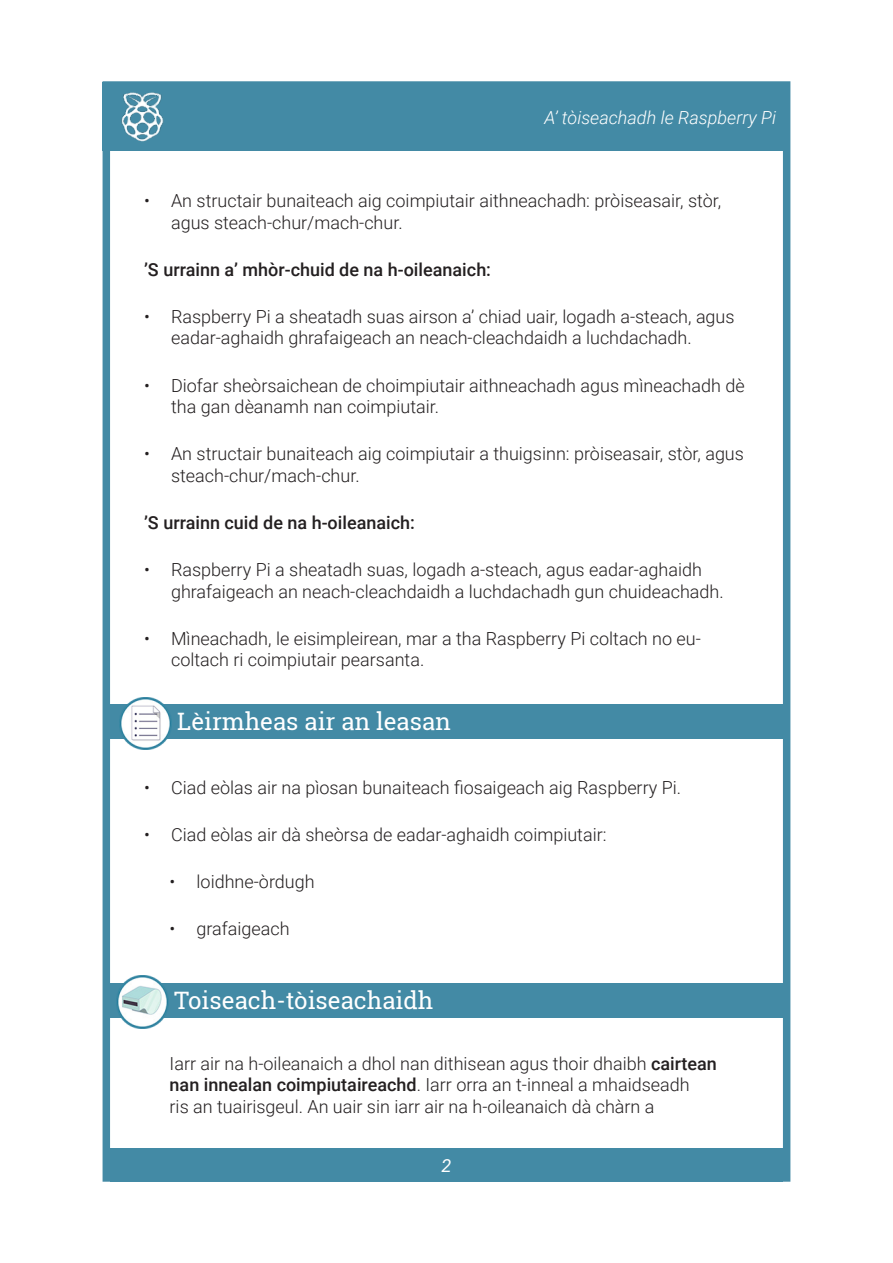
<style>
.page{position:relative;width:893px;height:1263px;background:#fff}
.page>*{position:absolute;margin:0;border:0;box-sizing:border-box;transform-origin:0 0}
.t1{font:24px "Roboto Slab";color:#fff}
.t2{font:300 18px/21.6px "Roboto";color:#231f20}
.t3{font:500 18px "Roboto";color:#231f20}
.t4{font:italic 300 18px "Roboto";color:#fff}
.t5{font:italic 18px "Roboto";color:#fff}
.s1{font-weight:500}
</style>
<div class="page">
<div style="left:103px;top:81px;width:687px;height:1101px;border:8px solid #438aa5"></div>
<div style="left:103px;top:82px;width:687px;height:69px;background:#438aa5"></div>
<img style="left:121px;top:92px;width:43px;height:50px">
<div style="left:110px;top:1148px;width:673px;height:34px;background:#438aa5"></div>
<div style="left:110px;top:705px;width:676px;height:34px;background:#438aa5"></div>
<img style="left:120px;top:697px;width:51px;height:53px">
<div style="left:107px;top:983px;width:676px;height:34px;background:#438aa5"></div>
<img style="left:117px;top:976px;width:51px;height:52px">
<p class="t4" style="left:544px;top:105px;width:233px">A’ tòiseachadh le Raspberry Pi</p>
<p class="t2" style="left:171px;top:189px;width:552px;text-indent:-27px">• An structair bunaiteach aig coimpiutair aithneachadh: pròiseasair, stòr, agus steach-chur/mach-chur.</p>
<p class="t3" style="left:144px;top:257px;width:348px">’S urrainn a’ mhòr-chuid de na h-oileanaich:</p>
<p class="t2" style="left:171px;top:305px;width:565px;text-indent:-27px">• Raspberry Pi a sheatadh suas airson a’ chiad uair, logadh a-steach, agus eadar-aghaidh ghrafaigeach an neach-cleachdaidh a luchdachadh.</p>
<p class="t2" style="left:171px;top:374px;width:575px;text-indent:-27px">• Diofar sheòrsaichean de choimpiutair aithneachadh agus mìneachadh dè tha gan dèanamh nan coimpiutair.</p>
<p class="t2" style="left:171px;top:442px;width:574px;text-indent:-27px">• An structair bunaiteach aig coimpiutair a thuigsinn: pròiseasair, stòr, agus steach-chur/mach-chur.</p>
<p class="t3" style="left:144px;top:510px;width:272px">’S urrainn cuid de na h-oileanaich:</p>
<p class="t2" style="left:171px;top:558px;width:554px;text-indent:-27px">• Raspberry Pi a sheatadh suas, logadh a-steach, agus eadar-aghaidh ghrafaigeach an neach-cleachdaidh a luchdachadh gun chuideachadh.</p>
<p class="t2" style="left:171px;top:627px;width:531px;text-indent:-27px">• Mìneachadh, le eisimpleirean, mar a tha Raspberry Pi coltach no eu&shy;coltach ri coimpiutair pearsanta.</p>
<p class="t1" style="left:177px;top:705px;width:275px">Lèirmheas air an leasan</p>
<p class="t2" style="left:144px;top:776px;width:539px">• Ciad eòlas air na pìosan bunaiteach fiosaigeach aig Raspberry Pi.</p>
<p class="t2" style="left:144px;top:823px;width:464px">• Ciad eòlas air dà sheòrsa de eadar-aghaidh coimpiutair:</p>
<p class="t2" style="left:170px;top:870px;width:147px">• loidhne-òrdugh</p>
<p class="t2" style="left:170px;top:917px;width:122px">• grafaigeach</p>
<p class="t1" style="left:174px;top:984px;width:261px">Toiseach-tòiseachaidh</p>
<p class="t2" style="left:170px;top:1052px;width:549px">Iarr air na h-oileanaich a dhol nan dithisean agus thoir dhaibh <span class="s1">cairtean nan innealan coimpiutaireachd</span>. Iarr orra an t-inneal a mhaidseadh<br>ris an tuairisgeul. An uair sin iarr air na h-oileanaich dà chàrn a</p>
<p class="t5" style="left:442px;top:1153px;width:11px">2</p>
</div>
